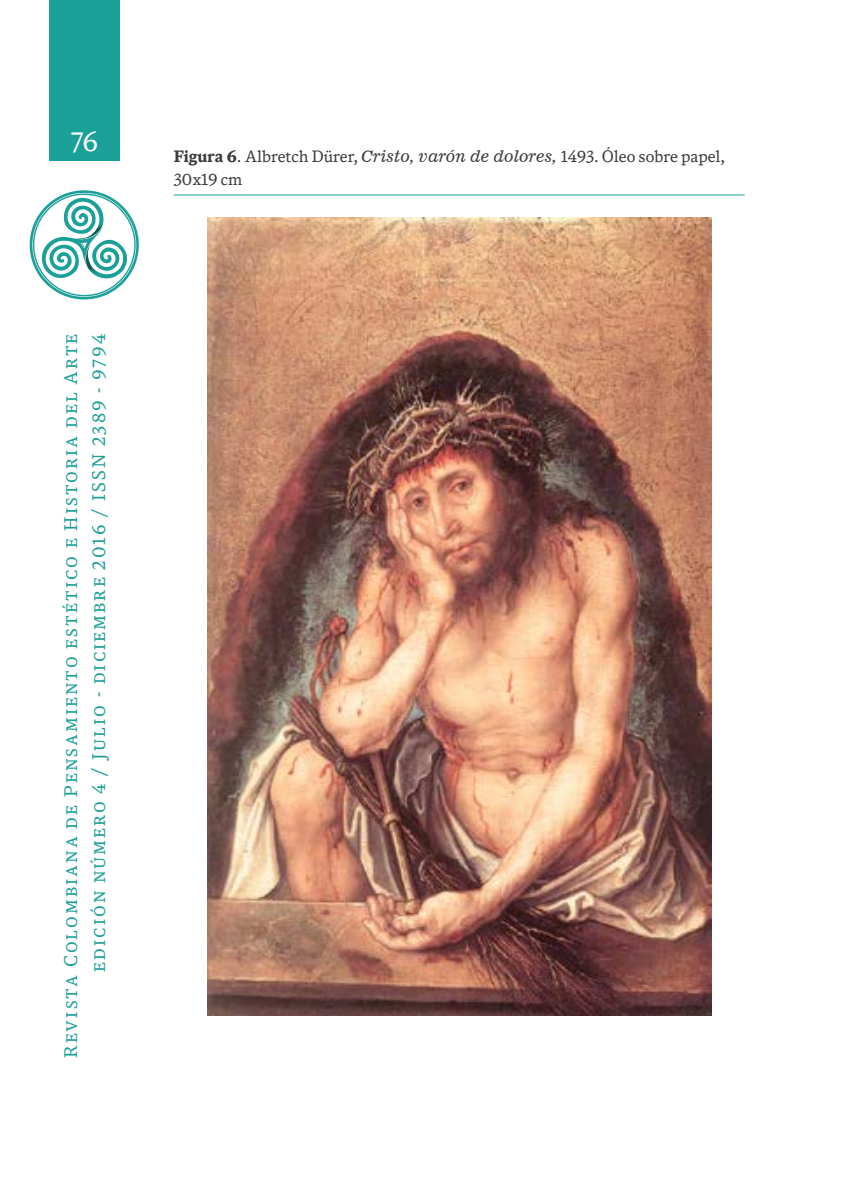
<style>
.page{position:relative;width:844px;height:1191px;background:#fff}
.page>*{position:absolute;margin:0;border:0;box-sizing:border-box;transform-origin:0 0}
.t1{font:26.25px "DB News";color:#fff}
.t2{font:17.5px/28px "DB News SC";letter-spacing:.12em;color:#1d9f98;text-align:right}
.t3{font:15.75px/23.1px "DB News";color:#3c3c3b}
.s1{font-weight:700}
.s2{font-family:"News 701 BT Italic A"}
</style>
<div class="page">
<div style="left:49px;top:0;width:71px;height:161px;background:#1ba099"></div>
<svg style="left:30px;top:190px;width:108px;height:109px"></svg>
<hr style="left:174px;top:195px;width:570px;height:1px;background:#1d9f98">
<img style="left:207px;top:217px;width:504px;height:798px">
<h1 class="t1" style="left:70px;top:125px;width:29px">76</h1>
<p class="t2" style="left:56px;top:1058px;width:726px;rotate:-90deg">Revista Colombiana de Pensamiento estético e Historia del Arte edición número 4 / Julio - diciembre 2016 / ISSN 2389 - 9794</p>
<p class="t3" style="left:174px;top:144px;width:553px"><span class="s1">Figura 6</span>. Albretch Dürer, <span class="s2">Cristo, varón de dolores,</span> 1493. Óleo sobre papel,<br>30x19 cm</p>
</div>
